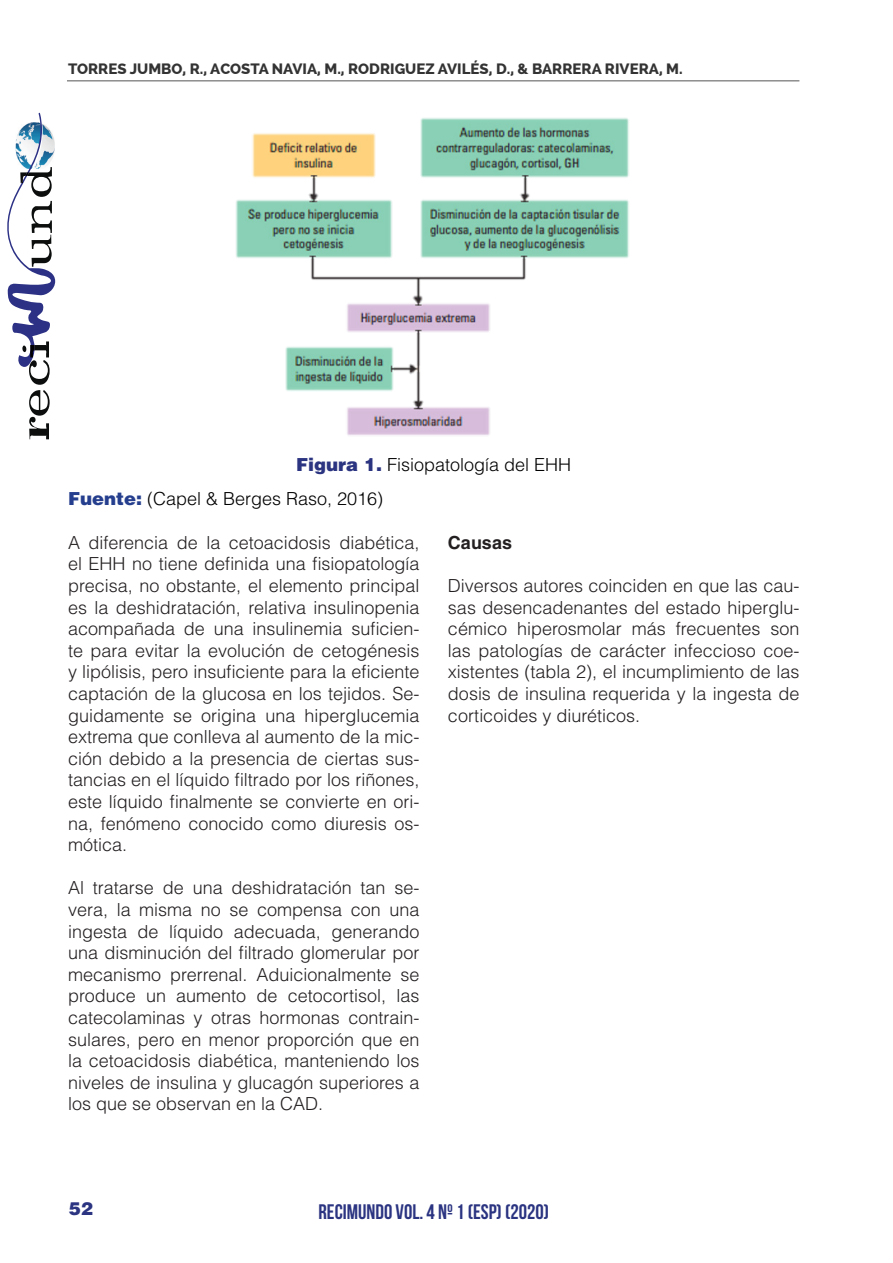
<style>
.page{position:relative;width:893px;height:1263px;background:#fff}
.page>*{position:absolute;margin:0;border:0;box-sizing:border-box;transform-origin:0 0}
.t1{font:21px "Bebas Neue";color:#2b3481}
.t2{font:300 18px/21.6px "Helvetica LT Std";color:#231f20;text-align:justify}
.t3{font:300 18px "Helvetica LT Std";color:#000}
.t4{font:700 18px "Helvetica LT Std";color:#231f20}
.t5{font:900 18px "Helvetica LT Std";color:#2b3481}
.t6{font:800 15px "Raleway";color:#333}
.s1{font-weight:900;color:#2b3480}
.s2{font-weight:900;color:#253f8e}
</style>
<div class="page">
<hr style="left:67px;top:80px;width:732px;height:1px;background:#545557">
<svg style="left:7px;top:113px;width:48px;height:326px"></svg>
<img style="left:236px;top:118px;width:393px;height:318px">
<p class="t6" style="left:68px;top:61px;width:616px">TORRES JUMBO, R., ACOSTA NAVIA, M., RODRIGUEZ AVILÉS, D., &amp; BARRERA RIVERA, M.</p>
<p class="t3" style="left:296px;top:453px;width:277px"><span class="s1">Figura 1.</span> Fisiopatología del EHH</p>
<p class="t3" style="left:68px;top:487px;width:317px"><span class="s2">Fuente:</span> (Capel &amp; Berges Raso, 2016)</p>
<p class="t2" style="left:68px;top:531px;width:353px">A diferencia de la cetoacidosis diabética, el EHH no tiene definida una fisiopatología precisa, no obstante, el elemento principal es la deshidratación, relativa insulinopenia acompañada de una insulinemia suficien&shy;te para evitar la evolución de cetogénesis y lipólisis, pero insuficiente para la eficiente captación de la glucosa en los tejidos. Se&shy;guidamente se origina una hiperglucemia extrema que conlleva al aumento de la mic&shy;ción debido a la presencia de ciertas sus&shy;tancias en el líquido filtrado por los riñones, este líquido finalmente se convierte en ori&shy;na, fenómeno conocido como diuresis os&shy;mótica.</p>
<p class="t2" style="left:68px;top:877px;width:353px">Al tratarse de una deshidratación tan se&shy;vera, la misma no se compensa con una ingesta de líquido adecuada, generando una disminución del filtrado glomerular por mecanismo prerrenal. Aduicionalmente se produce un aumento de cetocortisol, las catecolaminas y otras hormonas contrain&shy;sulares, pero en menor proporción que en la cetoacidosis diabética, manteniendo los niveles de insulina y glucagón superiores a los que se observan en la CAD.</p>
<p class="t4" style="left:448px;top:531px;width:66px">Causas</p>
<p class="t2" style="left:448px;top:575px;width:353px">Diversos autores coinciden en que las cau&shy;sas desencadenantes del estado hiperglu&shy;cémico hiperosmolar más frecuentes son las patologías de carácter infeccioso coe&shy;xistentes (tabla 2), el incumplimiento de las dosis de insulina requerida y la ingesta de corticoides y diuréticos.</p>
<p class="t5" style="left:69px;top:1197px;width:26px">52</p>
<p class="t1" style="left:318px;top:1200px;width:232px">RECIMUNDO VOL. 4 Nº 1 (ESP) (2020)</p>
</div>
